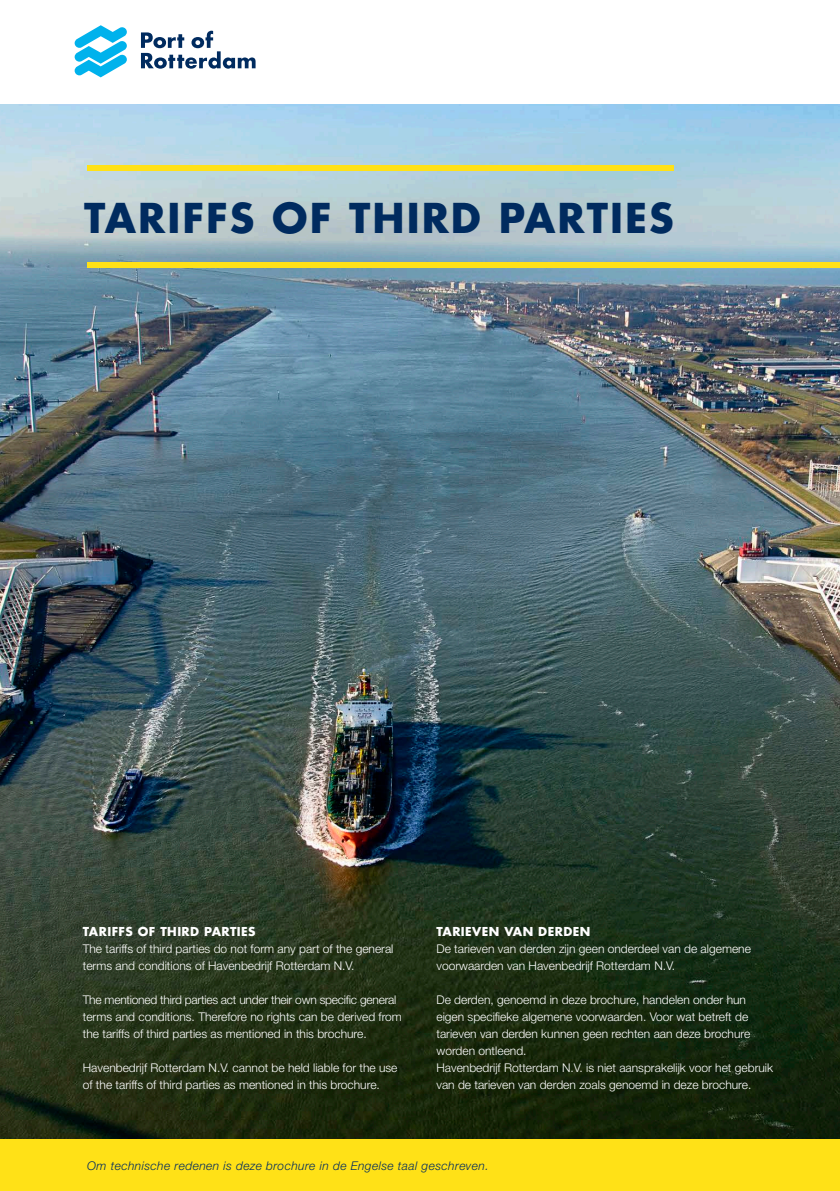
<style>
.page{position:relative;width:840px;height:1191px;background:#fff}
.page>*{position:absolute;margin:0;border:0;box-sizing:border-box;transform-origin:0 0}
.t1{font:700 40px "Futura Std";letter-spacing:.05em;color:#002b5f}
.t2{font:300 12px/17px "Helvetica Neue LT Std";color:#fff}
.t3{font:italic 300 12px "Helvetica Neue LT Std";letter-spacing:.035em;color:#002b5f}
.t4{font:700 12px "Futura Std";letter-spacing:.035em;color:#fff}
</style>
<div class="page">
<img style="left:0;top:104px;width:839px;height:1036px">
<div style="left:87px;top:262px;width:752px;height:5px;background:#ffe117"></div>
<div style="left:87px;top:165px;width:586px;height:6px;background:#ffe117"></div>
<svg style="left:75px;top:25px;width:52px;height:52px"></svg>
<svg style="left:141px;top:31px;width:114px;height:38px"></svg>
<div style="left:0;top:1140px;width:839px;height:51px;background:#ffe117"></div>
<h1 class="t1" style="left:84px;top:191px;width:591px">TARIFFS OF THIRD PARTIES</h1>
<p class="t4" style="left:83px;top:923px;width:174px">TARIFFS OF THIRD PARTIES</p>
<p class="t2" style="left:83px;top:939px;width:312px">The tariffs of third parties do not form any part of the general terms and conditions of Havenbedrijf Rotterdam N.V.</p>
<p class="t2" style="left:83px;top:990px;width:320px">The mentioned third parties act under their own specific general terms and conditions. Therefore no rights can be derived from the tariffs of third parties as mentioned in this brochure.</p>
<p class="t2" style="left:83px;top:1058px;width:316px">Havenbedrijf Rotterdam N.V. cannot be held liable for the use of the tariffs of third parties as mentioned in this brochure.</p>
<p class="t4" style="left:436px;top:923px;width:155px">TARIEVEN VAN DERDEN</p>
<p class="t2" style="left:436px;top:939px;width:316px">De tarieven van derden zijn geen onderdeel van de algemene voorwaarden van Havenbedrijf Rotterdam N.V.</p>
<p class="t2" style="left:436px;top:990px;width:338px">De derden, genoemd in deze brochure, handelen onder hun eigen specifieke algemene voorwaarden. Voor wat betreft de tarieven van derden kunnen geen rechten aan deze brochure worden ontleend.<br>Havenbedrijf Rotterdam N.V. is niet aansprakelijk voor het gebruik van de tarieven van derden zoals genoemd in deze brochure.</p>
<p class="t3" style="left:87px;top:1158px;width:403px">Om technische redenen is deze brochure in de Engelse taal geschreven.</p>
</div>
